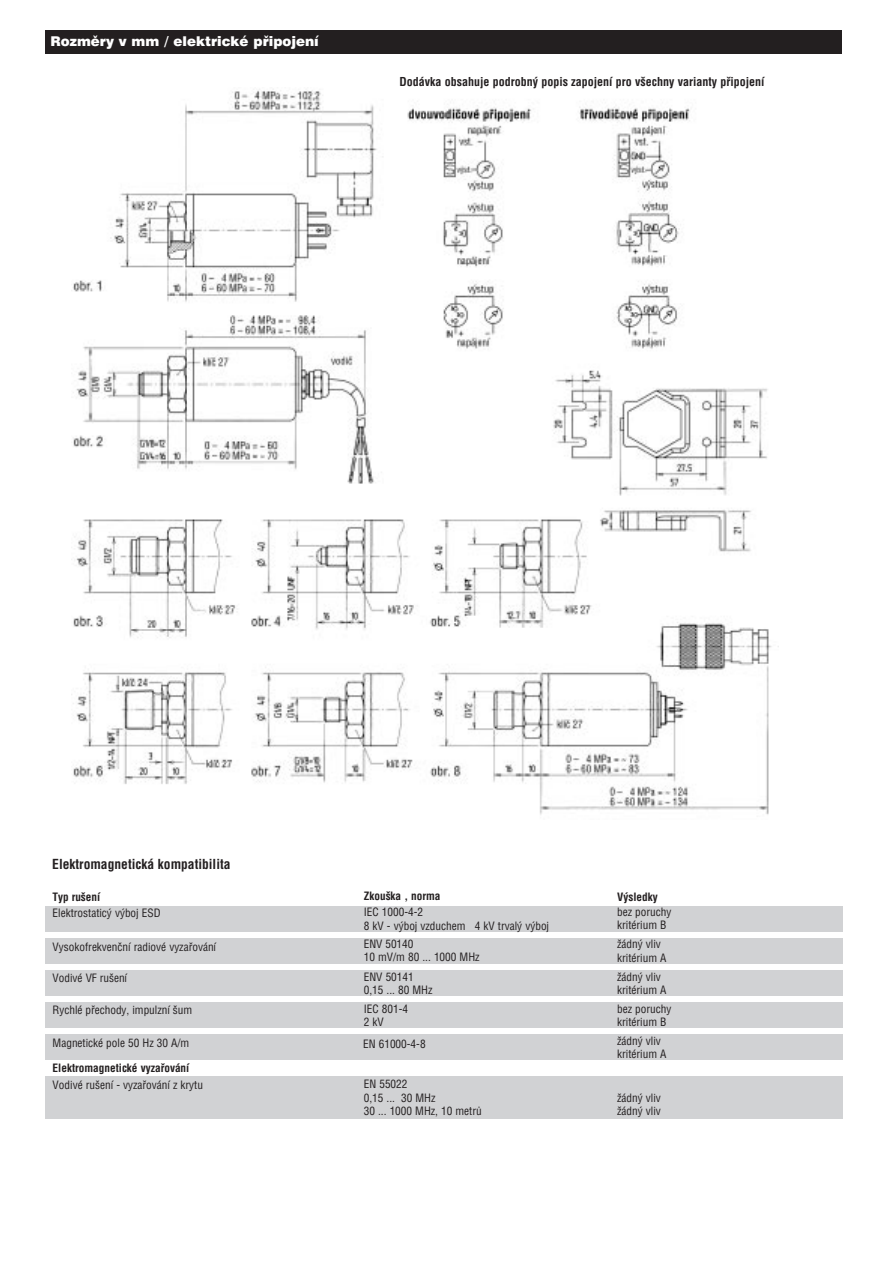
<style>
.page{position:relative;width:893px;height:1263px;background:#fff}
.page>*{position:absolute;margin:0;border:0;box-sizing:border-box;transform-origin:0 0}
.t1{font:13.5px "Swiss 721 AT Black";color:#fff}
.t2{font:700 13.5px "Switzerland Condensed";color:#231f20}
.t3{font:700 12px "Switzerland Condensed";color:#231f20}
.t4{font:11.25px/13.5px "Switzerland Condensed";color:#231f20}
.t5{font:700 11.25px "Switzerland Condensed";color:#231f20}
</style>
<div class="page">
<img style="left:73px;top:89px;width:699px;height:726px">
<div style="left:45px;top:30px;width:797px;height:24px;background:#231f20"></div>
<div style="left:45px;top:906px;width:797px;height:26px;background:#d1d2d4"></div>
<div style="left:45px;top:938px;width:797px;height:26px;background:#d1d2d4"></div>
<div style="left:45px;top:971px;width:797px;height:25px;background:#d1d2d4"></div>
<div style="left:45px;top:1002px;width:797px;height:26px;background:#d1d2d4"></div>
<div style="left:45px;top:1035px;width:797px;height:25px;background:#d1d2d4"></div>
<div style="left:45px;top:1077px;width:797px;height:42px;background:#d1d2d4"></div>
<p class="t1" style="left:51px;top:36px;width:270px">Rozmìry v mm / elektrické pøipojení</p>
<p class="t3" style="left:399px;top:78px;width:366px">Dodávka obsahuje podrobný popis zapojení pro všechny varianty připojení</p>
<p class="t2" style="left:52px;top:860px;width:180px">Elektromagnetická kompatibilita</p>
<p class="t5" style="left:53px;top:893px;width:49px">Typ rušení</p>
<p class="t5" style="left:364px;top:892px;width:78px">Zkouška , norma</p>
<p class="t4" style="left:53px;top:908px;width:109px">Elektrostaticý výboj ESD</p>
<p class="t4" style="left:364px;top:907px;width:187px">IEC 1000−4−2<br>8 kV − výboj vzduchem 4 kV trvalý výboj</p>
<p class="t4" style="left:364px;top:939px;width:117px">ENV 50140<br>10 mV/m 80 ... 1000 MHz</p>
<p class="t4" style="left:364px;top:971px;width:70px">ENV 50141<br>0,15 ... 80 MHz</p>
<p class="t4" style="left:364px;top:1003px;width:46px">IEC 801−4<br>2 kV</p>
<p class="t4" style="left:363px;top:1039px;width:64px">EN 61000−4−8</p>
<p class="t4" style="left:53px;top:942px;width:165px">Vysokofrekvenční radiové vyzařování</p>
<p class="t4" style="left:53px;top:972px;width:76px">Vodivé VF rušení</p>
<p class="t4" style="left:53px;top:1005px;width:141px">Rychlé přechody, impulzní šum</p>
<p class="t4" style="left:53px;top:1038px;width:138px">Magnetické pole 50 Hz 30 A/m</p>
<p class="t4" style="left:53px;top:1080px;width:152px">Vodivé rušení − vyzařování z krytu</p>
<p class="t4" style="left:364px;top:1079px;width:119px">EN 55022<br>0,15 ... 30 MHz<br>30 ... 1000 MHz, 10 metrů</p>
<p class="t5" style="left:53px;top:1064px;width:138px">Elektromagnetické vyzařování</p>
<p class="t5" style="left:617px;top:893px;width:42px">Výsledky</p>
<p class="t4" style="left:617px;top:906px;width:56px">bez poruchy kritérium B</p>
<p class="t4" style="left:617px;top:939px;width:51px">žádný vliv kritérium A</p>
<p class="t4" style="left:617px;top:972px;width:51px">žádný vliv kritérium A</p>
<p class="t4" style="left:617px;top:1003px;width:56px">bez poruchy kritérium B</p>
<p class="t4" style="left:617px;top:1035px;width:51px">žádný vliv kritérium A</p>
<p class="t4" style="left:617px;top:1092px;width:45px">žádný vliv žádný vliv</p>
</div>
